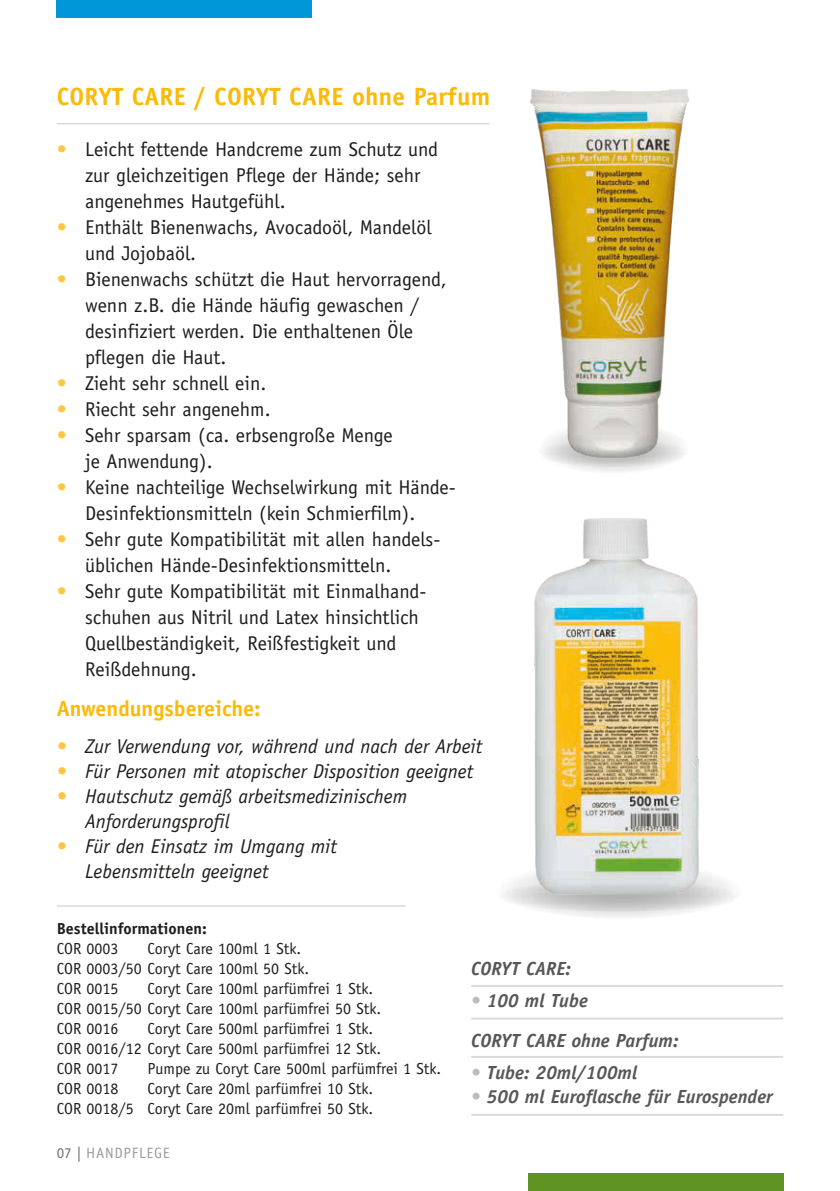
<style>
.page{position:relative;width:840px;height:1191px;background:#fff}
.page>*{position:absolute;margin:0;border:0;box-sizing:border-box;transform-origin:0 0}
.t1{font:700 25px "Officina Sans";letter-spacing:.01em;color:#fbba07}
.t2{font:700 22px "Officina Sans";color:#fbba07}
.t3{font:20px/26px "Officina Sans";color:#1d1d1b}
.t4{font:italic 20px/25px "Officina Sans";color:#1d1d1b}
.t5{font:italic 700 19px/40px "Officina Sans";color:#575756}
.t6{font:16px/20px "Officina Sans";color:#1d1d1b}
.t7{font:700 16px "Officina Sans";color:#1d1d1b}
.t8{font:15px "Officina Sans";letter-spacing:.05em;color:#9d9d9c}
.s1{color:#fdc544}
.s2{color:#706f6f}
.s3{color:#bcbcbc}
</style>
<div class="page">
<div style="left:57px;top:0;width:255px;height:17px;background:#0097d9"></div>
<div style="left:527px;top:1174px;width:255px;height:17px;background:#609422"></div>
<hr style="left:57px;top:123px;width:432px;height:1px;background:#dadada">
<div style="left:537px;top:423px;width:151px;height:51px;background:#f4f4f4;border-radius:50%"></div>
<svg style="left:537px;top:439px;width:151px;height:28px"></svg>
<img style="left:530px;top:89px;width:160px;height:370px">
<div style="left:495px;top:862px;width:247px;height:56px;background:linear-gradient(to right,#f3f3f3,#f2f2f1);border-radius:50%"></div>
<svg style="left:495px;top:881px;width:247px;height:30px"></svg>
<img style="left:522px;top:518px;width:187px;height:383px">
<hr style="left:471px;top:1113px;width:311px;height:2px;background:#dadada">
<hr style="left:471px;top:1055px;width:311px;height:2px;background:#dadada">
<hr style="left:471px;top:1017px;width:311px;height:2px;background:#dadada">
<hr style="left:471px;top:985px;width:311px;height:2px;background:#dadada">
<hr style="left:57px;top:905px;width:348px;height:1px;background:#dadada">
<p class="t1" style="left:57px;top:81px;width:434px">CORYT CARE / CORYT CARE ohne Parfum</p>
<p class="t3" style="left:85px;top:136px;width:354px;text-indent:-28px"><span class="s1">•</span> Leicht fettende Handcreme zum Schutz und zur gleichzeitigen Pflege der Hände; sehr angenehmes Hautgefühl.</p>
<p class="t3" style="left:85px;top:214px;width:348px;text-indent:-28px"><span class="s1">•</span> Enthält Bienenwachs, Avocadoöl, Mandelöl und Jojobaöl.</p>
<p class="t3" style="left:85px;top:266px;width:363px;text-indent:-28px"><span class="s1">•</span> Bienenwachs schützt die Haut hervorragend, wenn z.B. die Hände häufig gewaschen / desinfiziert werden. Die enthaltenen Öle pflegen die Haut.</p>
<p class="t3" style="left:57px;top:370px;width:211px"><span class="s1">•</span> Zieht sehr schnell ein.</p>
<p class="t3" style="left:57px;top:396px;width:215px"><span class="s1">•</span> Riecht sehr angenehm.</p>
<p class="t3" style="left:85px;top:422px;width:309px;text-indent:-28px"><span class="s1">•</span> Sehr sparsam (ca. erbsengroße Menge je Anwendung).</p>
<p class="t3" style="left:85px;top:474px;width:372px;text-indent:-28px"><span class="s1">•</span> Keine nachteilige Wechselwirkung mit Hände-<br>Desinfektionsmitteln (kein Schmierfilm).</p>
<p class="t3" style="left:85px;top:526px;width:356px;text-indent:-28px"><span class="s1">•</span> Sehr gute Kompatibilität mit allen handels&shy;üblichen Hände-Desinfektionsmitteln.</p>
<p class="t3" style="left:85px;top:578px;width:342px;text-indent:-28px"><span class="s1">•</span> Sehr gute Kompatibilität mit Einmalhand&shy;schuhen aus Nitril und Latex hinsichtlich Quellbeständigkeit, Reißfestigkeit und Reißdehnung.</p>
<p class="t2" style="left:57px;top:695px;width:205px">Anwendungsbereiche:</p>
<p class="t4" style="left:57px;top:734px;width:427px"><span class="s1">•</span> Zur Verwendung vor, während und nach der Arbeit</p>
<p class="t4" style="left:57px;top:759px;width:418px"><span class="s1">•</span> Für Personen mit atopischer Disposition geeignet</p>
<p class="t4" style="left:85px;top:784px;width:323px;text-indent:-28px"><span class="s1">•</span> Hautschutz gemäß arbeitsmedizinischem<br>Anforderungsprofil</p>
<p class="t4" style="left:85px;top:834px;width:253px;text-indent:-28px"><span class="s1">•</span> Für den Einsatz im Umgang mit<br>Lebensmitteln geeignet</p>
<p class="t7" style="left:57px;top:918px;width:151px">Bestellinformationen:</p>
<p class="t6" style="left:57px;top:938px;width:63px">COR 0003</p>
<p class="t6" style="left:57px;top:938px;width:254px;text-indent:91px">Coryt Care 100ml 1 Stk.<br>COR 0003/50 Coryt Care 100ml 50 Stk.<br>COR 0015</p>
<p class="t6" style="left:57px;top:978px;width:326px;text-indent:91px">Coryt Care 100ml parfümfrei 1 Stk.<br>COR 0015/50 Coryt Care 100ml parfümfrei 50 Stk.<br>COR 0016</p>
<p class="t6" style="left:57px;top:1018px;width:326px;text-indent:91px">Coryt Care 500ml parfümfrei 1 Stk.<br>COR 0016/12 Coryt Care 500ml parfümfrei 12 Stk.<br>COR 0017</p>
<p class="t6" style="left:147px;top:1058px;width:295px">Pumpe zu Coryt Care 500ml parfümfrei 1 Stk.</p>
<p class="t6" style="left:57px;top:1078px;width:318px;text-align:right">Coryt Care 20ml parfümfrei 10 Stk.<br>COR 0018/5 Coryt Care 20ml parfümfrei 50 Stk.</p>
<p class="t6" style="left:57px;top:1078px;width:63px">COR 0018</p>
<p class="t8" style="left:57px;top:1143px;width:115px"><span class="s2">07 |</span> HANDPFLEGE</p>
<p class="t5" style="left:471px;top:948px;width:101px">CORYT CARE:</p>
<p class="t5" style="left:471px;top:980px;width:209px"><span class="s3">•</span> 100 ml Tube<br>CORYT CARE ohne Parfum:</p>
<p class="t5" style="left:471px;top:1052px;width:167px"><span class="s3">•</span> Tube: 20ml/100ml</p>
<p class="t5" style="left:471px;top:1076px;width:303px"><span class="s3">•</span> 500 ml Euroflasche für Eurospender</p>
</div>
